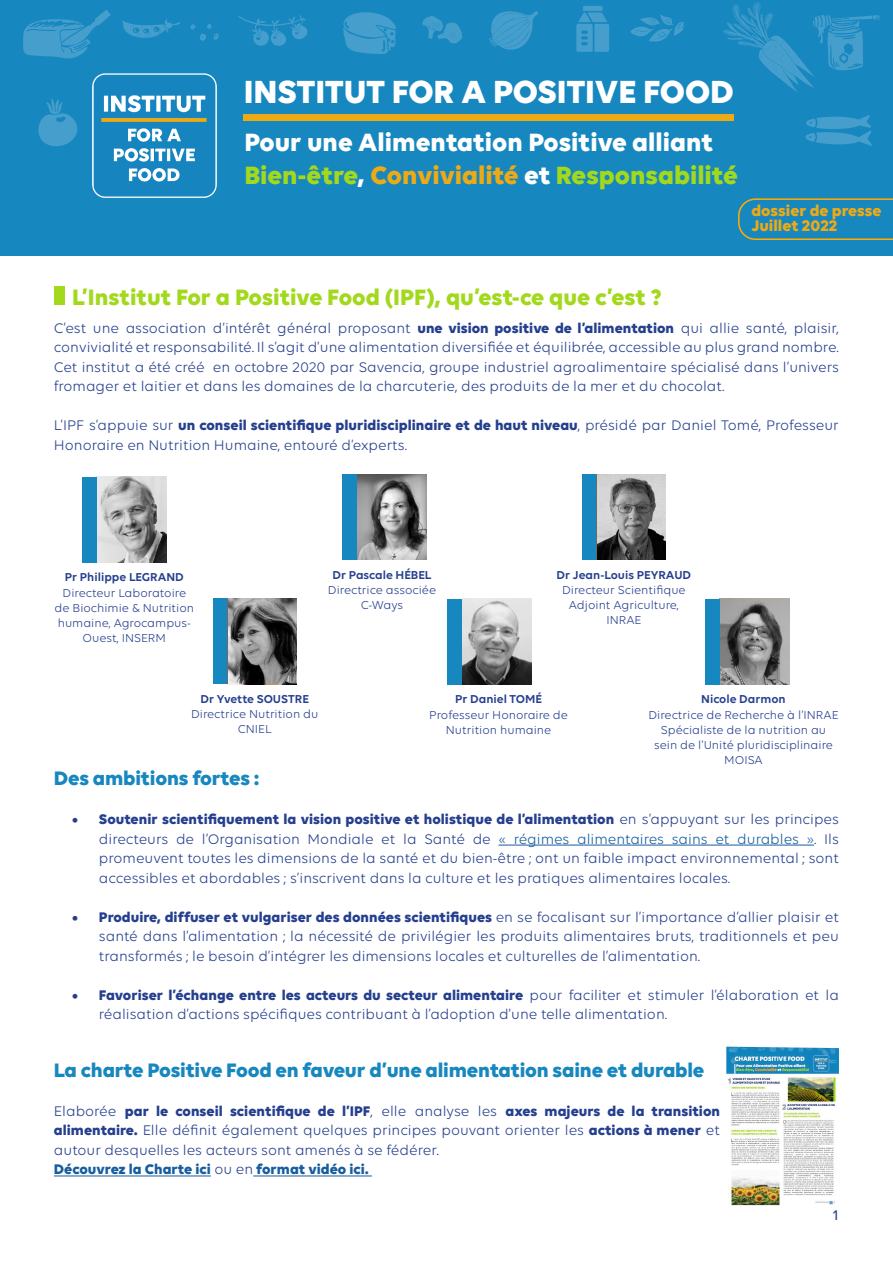
<style>
.page{position:relative;width:893px;height:1263px;background:#fff}
.page>*{position:absolute;margin:0;border:0;box-sizing:border-box;transform-origin:0 0}
.t1{font:700 34.5px "Volte";color:#fff}
.t2{font:700 27px "Volte";color:#a3d91c}
.t3{font:700 27px "Volte";color:#fff}
.t4{font:700 24px "Volte";color:#a3d91c}
.t5{font:700 21px "Volte";letter-spacing:-.01em;color:#1787bf}
.t6{font:700 16.5px "Volte";color:#eeaa15}
.t7{font:15px/19.5px "Volte";color:#253f8e;text-align:justify}
.t8{font:700 15px "Volte";color:#175d9e}
.t9{font:500 15px "Volte";color:#253f8e}
.t10{font:12.45px/15.1px "Volte";color:#253f8e;text-align:center}
.t11{font:600 12.45px "Volte";color:#253f8e}
.s1{color:#fff}
.s2{color:#eeaa15}
.s3{font-weight:700}
.s4{color:#175d9e}
.s5{font-weight:400;color:#253f8e}
</style>
<div class="page">
<div style="left:0;top:0;width:893px;height:255px;background:#1787bf"></div>
<svg style="left:190px;top:24px;width:29px;height:17px"></svg>
<svg style="left:630px;top:14px;width:55px;height:28px"></svg>
<svg style="left:38px;top:98px;width:40px;height:48px"></svg>
<svg style="left:122px;top:19px;width:58px;height:19px"></svg>
<svg style="left:422px;top:16px;width:40px;height:28px"></svg>
<svg style="left:805px;top:115px;width:67px;height:31px"></svg>
<svg style="left:23px;top:10px;width:88px;height:48px"></svg>
<svg style="left:238px;top:15px;width:70px;height:31px"></svg>
<svg style="left:576px;top:6px;width:33px;height:46px"></svg>
<svg style="left:489px;top:11px;width:50px;height:39px"></svg>
<svg style="left:723px;top:1px;width:157px;height:92px"></svg>
<svg style="left:343px;top:12px;width:53px;height:42px"></svg>
<img style="left:92px;top:73px;width:125px;height:125px">
<div style="left:243px;top:114px;width:490px;height:6px;background:#eeaa15"></div>
<hr style="left:499px;top:845px;width:315px;height:1px;background:#175d9e">
<div style="left:54px;top:287px;width:11px;height:18px;background:#a3d91c"></div>
<div style="left:342px;top:474px;width:15px;height:86px;background:#1787bf"></div>
<svg style="left:357px;top:474px;width:69px;height:86px;background:#888"></svg>
<div style="left:82px;top:477px;width:15px;height:85px;background:#1787bf"></div>
<svg style="left:97px;top:477px;width:69px;height:85px;background:#adadad"></svg>
<div style="left:582px;top:474px;width:14px;height:86px;background:#1787bf"></div>
<svg style="left:596px;top:474px;width:70px;height:86px;background:#818181"></svg>
<div style="left:213px;top:598px;width:14px;height:86px;background:#1787bf"></div>
<svg style="left:227px;top:598px;width:70px;height:86px;background:#696969"></svg>
<div style="left:448px;top:599px;width:14px;height:85px;background:#1787bf"></div>
<svg style="left:462px;top:599px;width:70px;height:85px;background:#9d9d9d"></svg>
<svg style="left:738px;top:198px;width:155px;height:42px"></svg>
<hr style="left:54px;top:1175px;width:157px;height:1px;background:#175d9e">
<hr style="left:253px;top:1175px;width:119px;height:1px;background:#175d9e">
<img style="left:726px;top:1047px;width:113px;height:158px">
<div style="left:705px;top:599px;width:15px;height:85px;background:#1787bf"></div>
<svg style="left:720px;top:599px;width:69px;height:85px;background:#7f7f7f"></svg>
<p class="t1" style="left:244px;top:70px;width:492px">INSTITUT FOR A POSITIVE FOOD</p>
<p class="t3" style="left:244px;top:126px;width:470px">Pour une Alimentation Positive alliant</p>
<p class="t2" style="left:244px;top:159px;width:495px">Bien-être<span class="s1">,</span> <span class="s2">Convivialité</span> <span class="s1">et</span> Responsabilité</p>
<p class="t6" style="left:751px;top:201px;width:132px">dossier de presse</p>
<p class="t6" style="left:751px;top:216px;width:87px">Juillet 2022</p>
<p class="t4" style="left:72px;top:283px;width:592px">L’Institut For a Positive Food (IPF), qu’est-ce que c’est ?</p>
<p class="t7" style="left:54px;top:318px;width:786px">C’est une association d’intérêt général proposant <span class="s3">une vision positive de l’alimentation</span> qui allie santé, plaisir, convivialité et responsabilité. Il s’agit d’une alimentation diversifiée et équilibrée, accessible au plus grand nombre.<br>Cet institut a été créé en octobre 2020 par Savencia, groupe industriel agroalimentaire spécialisé dans l’univers fromager et laitier et dans les domaines de la charcuterie, des produits de la mer et du chocolat.</p>
<p class="t7" style="left:54px;top:415px;width:786px">L’IPF s’appuie sur <span class="s3">un conseil scientifique pluridisciplinaire et de haut niveau</span>, présidé par Daniel Tomé, Professeur<br>Honoraire en Nutrition Humaine, entouré d’experts.</p>
<p class="t11" style="left:65px;top:570px;width:121px">Pr Philippe LEGRAND</p>
<p class="t10" style="left:55px;top:585px;width:141px">Directeur Laboratoire de Biochimie &amp; Nutrition humaine, Agrocampus-<br>Ouest, INSERM</p>
<p class="t11" style="left:333px;top:567px;width:100px">Dr Pascale HÉBEL</p>
<p class="t10" style="left:328px;top:582px;width:110px">Directrice associée<br>C-Ways</p>
<p class="t11" style="left:557px;top:567px;width:136px">Dr Jean-Louis PEYRAUD</p>
<p class="t10" style="left:562px;top:582px;width:125px">Directeur Scientifique<br>Adjoint Agriculture,<br>INRAE</p>
<p class="t11" style="left:201px;top:692px;width:110px">Dr Yvette SOUSTRE</p>
<p class="t10" style="left:191px;top:706px;width:129px">Directrice Nutrition du<br>CNIEL</p>
<p class="t11" style="left:455px;top:692px;width:88px">Pr Daniel TOMÉ</p>
<p class="t10" style="left:429px;top:707px;width:140px">Professeur Honoraire de<br>Nutrition humaine</p>
<p class="t11" style="left:701px;top:692px;width:86px">Nicole Darmon</p>
<p class="t10" style="left:648px;top:707px;width:192px">Directrice de Recherche à l’INRAE</p>
<p class="t10" style="left:654px;top:722px;width:180px">Spécialiste de la nutrition au sein de l’Unité pluridisciplinaire<br>MOISA</p>
<p class="t5" style="left:54px;top:765px;width:207px">Des ambitions fortes :</p>
<p class="t7" style="left:99px;top:809px;width:741px;text-indent:-27px"><span class="s3">• Soutenir scientifiquement la vision positive et holistique de l’alimentation</span> en s’appuyant sur les principes directeurs de l’Organisation Mondiale et la Santé de <span class="s4">« régimes alimentaires sains et durables »</span>. Ils promeuvent toutes les dimensions de la santé et du bien-être ; ont un faible impact environnemental ; sont accessibles et abordables ; s’inscrivent dans la culture et les pratiques alimentaires locales.</p>
<p class="t7" style="left:99px;top:907px;width:741px;text-indent:-27px"><span class="s3">• Produire, diffuser et vulgariser des données scientifiques</span> en se focalisant sur l’importance d’allier plaisir et santé dans l’alimentation ; la nécessité de privilégier les produits alimentaires bruts, traditionnels et peu transformés ; le besoin d’intégrer les dimensions locales et culturelles de l’alimentation.</p>
<p class="t7" style="left:99px;top:985px;width:741px;text-indent:-27px"><span class="s3">• Favoriser l’échange entre les acteurs du secteur alimentaire</span> pour faciliter et stimuler l’élaboration et la réalisation d’actions spécifiques contribuant à l’adoption d’une telle alimentation.</p>
<p class="t5" style="left:54px;top:1057px;width:652px">La charte Positive Food en faveur d’une alimentation saine et durable</p>
<p class="t7" style="left:54px;top:1101px;width:668px">Elaborée <span class="s3">par le conseil scientifique de l’IPF</span>, elle analyse les <span class="s3">axes majeurs de la transition alimentaire.</span> Elle définit également quelques principes pouvant orienter les <span class="s3">actions à mener</span> et autour desquelles les acteurs sont amenés à se fédérer.</p>
<p class="t8" style="left:54px;top:1160px;width:316px">Découvrez la Charte ici <span class="s5">ou en</span> format vidéo ici.</p>
<p class="t9" style="left:833px;top:1207px;width:8px">1</p>
</div>
